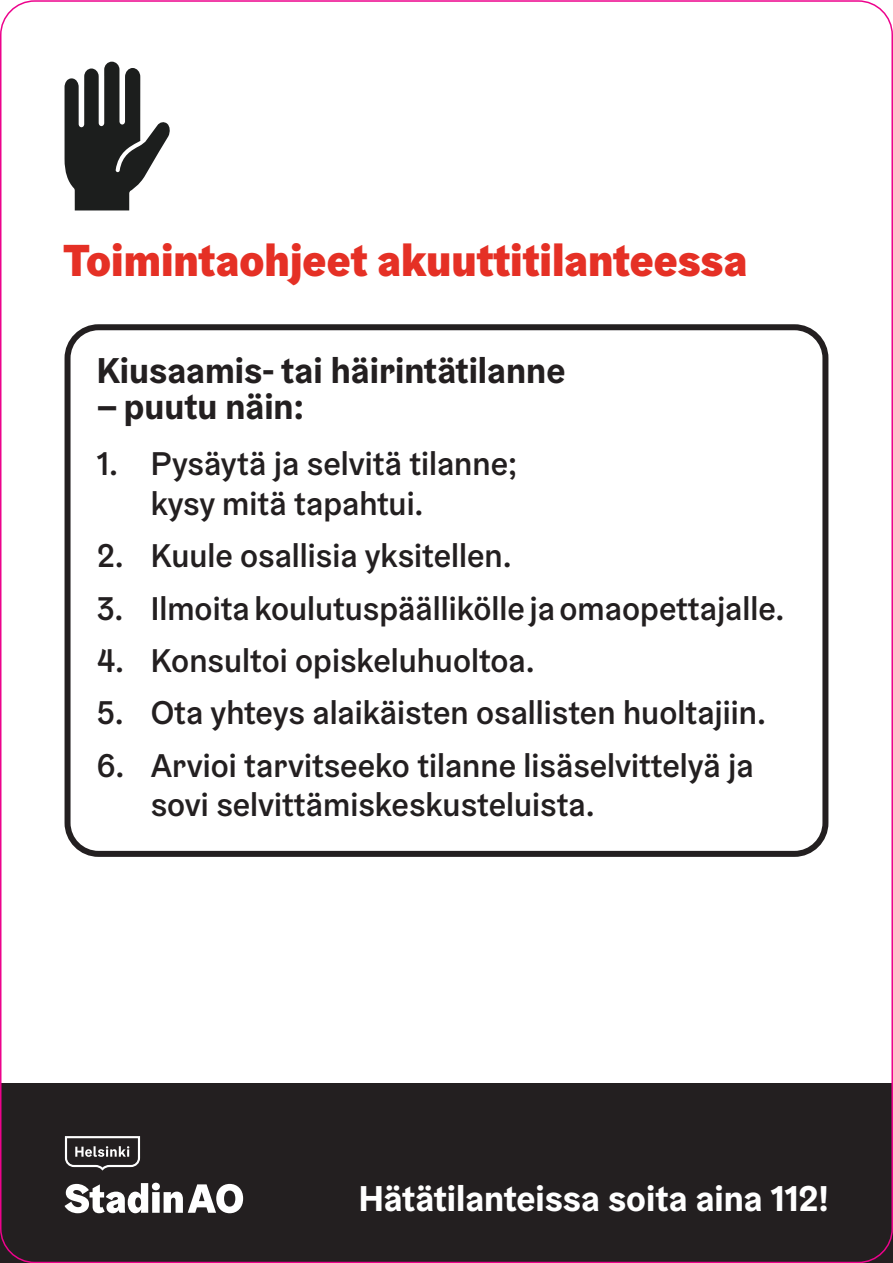
<style>
.page{position:relative;width:893px;height:1263px;background:#fff}
.page>*{position:absolute;margin:0;border:0;box-sizing:border-box;transform-origin:0 0}
.Pääotsikko{font:900 45px "Helsinki Grotesk";color:#e53025}
.Otsikko_2{font:700 36px "Helsinki Grotesk";color:#231f20}
.t1{font:700 36px "Helsinki Grotesk";color:#fff}
.t2{font:500 33px "Helsinki Grotesk";color:#231f20}
</style>
<div class="page">
<div style="left:0;top:1083px;width:893px;height:180px;background:#231f20"></div>
<div style="left:65px;top:324px;width:763px;height:533px;border:6px solid #231f20;border-radius:31px"></div>
<svg style="left:65px;top:1136px;width:75px;height:34px"></svg>
<svg style="left:65px;top:1183px;width:178px;height:30px"></svg>
<svg style="left:65px;top:62px;width:105px;height:148px"></svg>
<p class="Pääotsikko" style="left:64px;top:231px;width:685px">Toimintaohjeet akuuttitilanteessa</p>
<p class="Otsikko_2" style="left:97px;top:347px;width:470px">Kiusaamis- tai häirintätilanne</p>
<p class="Otsikko_2" style="left:97px;top:383px;width:209px">– puutu näin:</p>
<p class="t2" style="left:151px;top:443px;width:368px">Pysäytä ja selvitä tilanne;</p>
<p class="t2" style="left:97px;top:443px;width:23px">1.</p>
<p class="t2" style="left:97px;top:535px;width:28px">2.</p>
<p class="t2" style="left:151px;top:483px;width:274px">kysy mitä tapahtui.</p>
<p class="t2" style="left:151px;top:535px;width:362px">Kuule osallisia yksitellen.</p>
<p class="t2" style="left:97px;top:587px;width:28px">3.</p>
<p class="t2" style="left:151px;top:587px;width:635px">Ilmoita koulutuspäälliköllejaomaopettajalle.</p>
<p class="t2" style="left:97px;top:640px;width:29px">4.</p>
<p class="t2" style="left:151px;top:640px;width:386px">Konsultoi opiskeluhuoltoa.</p>
<p class="t2" style="left:97px;top:692px;width:28px">5.</p>
<p class="t2" style="left:151px;top:692px;width:617px">Ota yhteys alaikäisten osallisten huoltajiin.</p>
<p class="t2" style="left:97px;top:744px;width:29px">6.</p>
<p class="t2" style="left:151px;top:744px;width:604px">Arvioi tarvitseeko tilanne lisäselvittelyä ja</p>
<p class="t2" style="left:151px;top:784px;width:446px">sovi selvittämiskeskusteluista.</p>
<p class="t1" style="left:359px;top:1175px;width:472px">Hätätilanteissa soita aina 112!</p>
</div>
